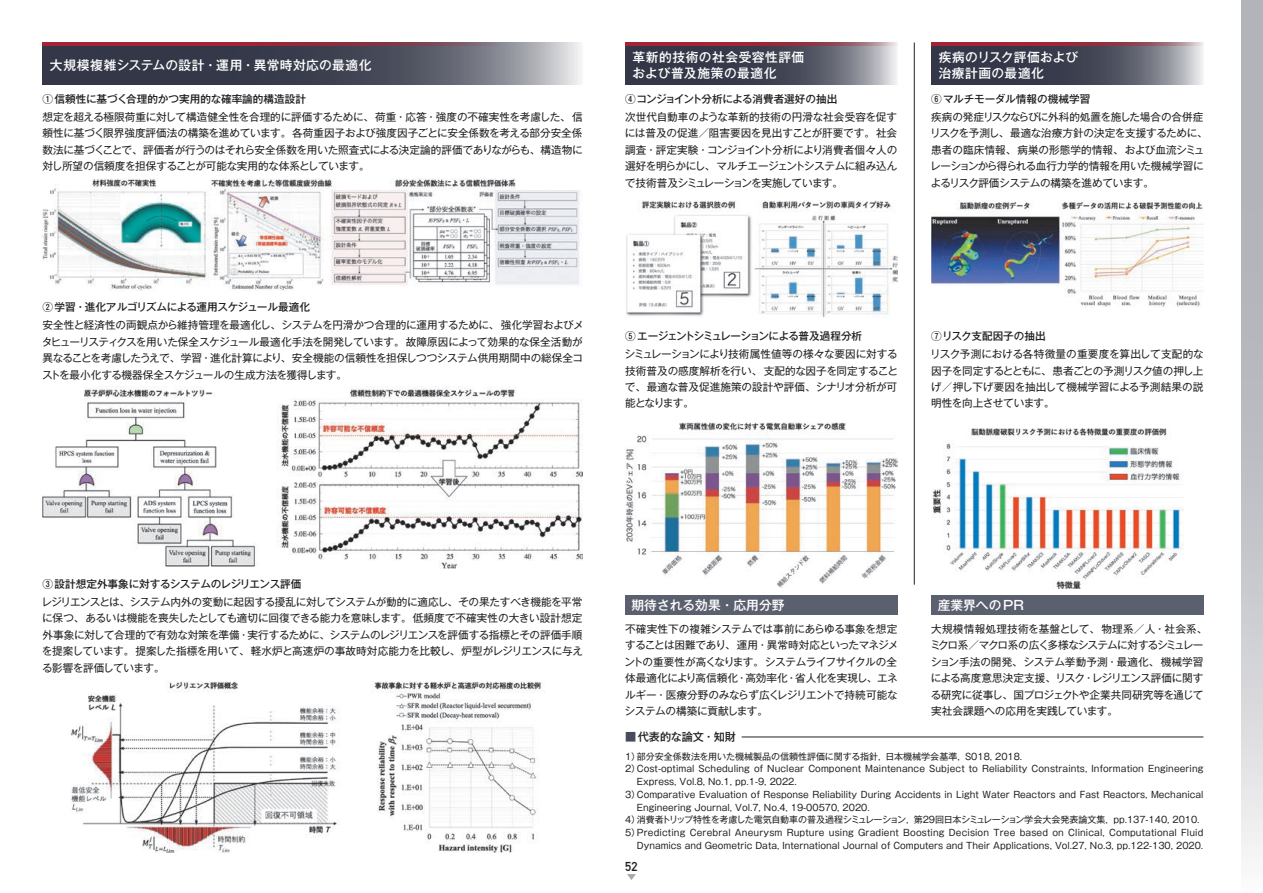
<style>
.page{position:relative;width:1263px;height:893px;background:#fff}
.page>*{position:absolute;margin:0;border:0;box-sizing:border-box;transform-origin:0 0}
.t1{font:500 12.75px/15.9px "Gothic MB101 Pro";letter-spacing:.03em;color:#fff}
.t2{font:500 12.75px "Gothic MB101 Pro";color:#fff}
.t3{font:12.75px "DIN Mittelschrift Std";color:#231f20}
.t4{font:500 11.1px "Gothic MB101 Pro";color:#231f20}
.t5{font:10.65px/16.5px "Gothic MB101 Pro";letter-spacing:-.03em;color:#231f20;text-align:justify}
.t6{font:500 10.65px "Gothic MB101 Pro";letter-spacing:-.01em;color:#231f20}
.t7{font:500 10.65px "Gothic MB101 Pro";letter-spacing:-.055em;color:#231f20}
.t8{font:500 10.65px "Gothic MB101 Pro";letter-spacing:-.03em;color:#231f20}
.t9{font:9px "Gothic MB101 Pro";color:#231f20}
.s1{color:#454c5c}
</style>
<div class="page">
<svg style="left:1242px;top:0;width:21px;height:856px;background:#c3c4c9"></svg>
<svg style="left:43px;top:43px;width:538px;height:42px;background:#545865"></svg>
<hr style="left:43px;top:43px;width:459px;height:3px;background:#c21f32">
<svg style="left:931px;top:46px;width:272px;height:39px;background:#535664"></svg>
<hr style="left:931px;top:43px;width:272px;height:3px;background:#c21f32">
<svg style="left:625px;top:46px;width:272px;height:39px;background:#535664"></svg>
<hr style="left:625px;top:43px;width:272px;height:3px;background:#c21f32">
<hr style="left:742px;top:737px;width:461px;height:1px;background:#231f20">
<div style="left:625px;top:596px;width:272px;height:19px;background:#5b606f"></div>
<div style="left:931px;top:596px;width:272px;height:19px;background:#5b606f"></div>
<hr style="left:914px;top:43px;width:1px;height:542px;background:#231f20">
<img style="left:43px;top:179px;width:537px;height:112px">
<img style="left:43px;top:387px;width:540px;height:182px">
<img style="left:71px;top:681px;width:474px;height:171px">
<img style="left:626px;top:201px;width:271px;height:117px">
<img style="left:625px;top:422px;width:272px;height:165px">
<img style="left:931px;top:201px;width:272px;height:106px">
<img style="left:932px;top:428px;width:252px;height:160px">
<svg style="left:627px;top:874px;width:9px;height:6px"></svg>
<p class="t1" style="left:50px;top:56px;width:323px">大規模複雑システムの設計・運用・異常時対応の最適化</p>
<p class="t1" style="left:939px;top:48px;width:141px">疾病のリスク評価および治療計画の最適化</p>
<p class="t1" style="left:632px;top:48px;width:173px">革新的技術の社会受容性評価および普及施策の最適化</p>
<p class="t6" style="left:43px;top:90px;width:265px">①信頼性に基づく合理的かつ実用的な確率論的構造設計</p>
<p class="t5" style="left:43px;top:107px;width:542px">想定を超える極限荷重に対して構造健全性を合理的に評価するために、荷重・応答・強度の不確実性を考慮した、信頼性に基づく限界強度評価法の構築を進めています。各荷重因子および強度因子ごとに安全係数を考える部分安全係数法に基づくことで、評価者が行うのはそれら安全係数を用いた照査式による決定論的評価でありながらも、構造物に対し所望の信頼度を担保することが可能な実用的な体系としています。</p>
<p class="t8" style="left:625px;top:90px;width:214px">④コンジョイント分析による消費者選好の抽出</p>
<p class="t5" style="left:625px;top:107px;width:274px">次世代自動車のような革新的技術の円滑な社会受容を促すには普及の促進／阻害要因を見出すことが肝要です。社会調査・評定実験・コンジョイント分析により消費者個々人の選好を明らかにし、マルチエージェントシステムに組み込んで技術普及シミュレーションを実施しています。</p>
<p class="t6" style="left:931px;top:90px;width:160px">⑥マルチモーダル情報の機械学習</p>
<p class="t5" style="left:930px;top:107px;width:279px;text-align:left">疾病の発症リスクならびに外科的処置を施した場合の合併症リスクを予測し、最適な治療方針の決定を支援するために、患者の臨床情報、病巣の形態学的情報、および血流シミュレーションから得られる血行力学的情報を用いた機械学習によるリスク評価システムの構築を進めています。</p>
<p class="t6" style="left:43px;top:298px;width:269px">②学習・進化アルゴリズムによる運用スケジュール最適化</p>
<p class="t5" style="left:42px;top:316px;width:544px">安全性と経済性の両観点から維持管理を最適化し、システムを円滑かつ合理的に運用するために、強化学習およびメタヒューリスティクスを用いた保全スケジュール最適化手法を開発しています。故障原因によって効果的な保全活動が異なることを考慮したうえで、学習・進化計算により、安全機能の信頼性を担保しつつシステム供用期間中の総保全コストを最小化する機器保全スケジュールの生成方法を獲得します。</p>
<p class="t7" style="left:625px;top:327px;width:239px">⑤ エージェントシミュレーションによる普及過程分析</p>
<p class="t5" style="left:624px;top:344px;width:275px">シミュレーションにより技術属性値等の様々な要因に対する技術普及の感度解析を行い、支配的な因子を同定することで、最適な普及促進施策の設計や評価、シナリオ分析が可能となります。</p>
<p class="t6" style="left:931px;top:327px;width:116px">⑦リスク支配因子の抽出</p>
<p class="t5" style="left:930px;top:344px;width:275px">リスク予測における各特徴量の重要度を算出して支配的な因子を同定するとともに、患者ごとの予測リスク値の押し上げ／押し下げ要因を抽出して機械学習による予測結果の説明性を向上させています。</p>
<p class="t6" style="left:43px;top:575px;width:260px">③設計想定外事象に対するシステムのレジリエンス評価</p>
<p class="t5" style="left:42px;top:592px;width:543px">レジリエンスとは、システム内外の変動に起因する擾乱に対してシステムが動的に適応し、その果たすべき機能を平常に保つ、あるいは機能を喪失したとしても適切に回復できる能力を意味します。低頻度で不確実性の大きい設計想定外事象に対して合理的で有効な対策を準備・実行するために、システムのレジリエンスを評価する指標とその評価手順を提案しています。提案した指標を用いて、軽水炉と高速炉の事故時対応能力を比較し、炉型がレジリエンスに与える影響を評価しています。</p>
<p class="t2" style="left:631px;top:595px;width:155px">期待される効果・応用分野</p>
<p class="t2" style="left:938px;top:595px;width:88px">産業界へのPR</p>
<p class="t5" style="left:624px;top:619px;width:276px;text-align:left">不確実性下の複雑システムでは事前にあらゆる事象を想定することは困難であり、運用・異常時対応といったマネジメントの重要性が高くなります。システムライフサイクルの全体最適化により高信頼化・高効率化・省人化を実現し、エネルギー・医療分野のみならず広くレジリエントで持続可能なシステムの構築に貢献します。</p>
<p class="t5" style="left:930px;top:619px;width:279px;text-align:left">大規模情報処理技術を基盤として、物理系／人・社会系、ミクロ系／マクロ系の広く多様なシステムに対するシミュレーション手法の開発、システム挙動予測・最適化、機械学習による高度意思決定支援、リスク・レジリエンス評価に関する研究に従事し、国プロジェクトや企業共同研究等を通じて実社会課題への応用を実践しています。</p>
<p class="t4" style="left:625px;top:728px;width:112px"><span class="s1">■</span>代表的な論文・知財</p>
<p class="t9" style="left:625px;top:749px;width:399px">1）部分安全係数法を用いた機械製品の信頼性評価に関する指針，日本機械学会基準，S018, 2018.</p>
<p class="t9" style="left:625px;top:761px;width:580px">2）Cost-optimal Scheduling of Nuclear Component Maintenance Subject to Reliability Constraints, Information Engineering</p>
<p class="t9" style="left:637px;top:774px;width:161px">Express, Vol.8, No.1, pp.1-9, 2022.</p>
<p class="t9" style="left:625px;top:787px;width:580px">3）Comparative Evaluation of Response Reliability During Accidents in Light Water Reactors and Fast Reactors, Mechanical</p>
<p class="t9" style="left:637px;top:800px;width:234px">Engineering Journal, Vol.7, No.4, 19-00570, 2020.</p>
<p class="t9" style="left:625px;top:812px;width:576px">4）消費者トリップ特性を考慮した電気自動車の普及過程シミュレーション，第29回日本シミュレーション学会大会発表論文集，pp.137-140, 2010.</p>
<p class="t9" style="left:625px;top:825px;width:580px">5）Predicting Cerebral Aneurysm Rupture using Gradient Boosting Decision Tree based on Clinical, Computational Fluid</p>
<p class="t9" style="left:637px;top:838px;width:568px">Dynamics and Geometric Data, International Journal of Computers and Their Applications, Vol.27, No.3, pp.122-130, 2020.</p>
<p class="t3" style="left:625px;top:859px;width:14px">52</p>
</div>
